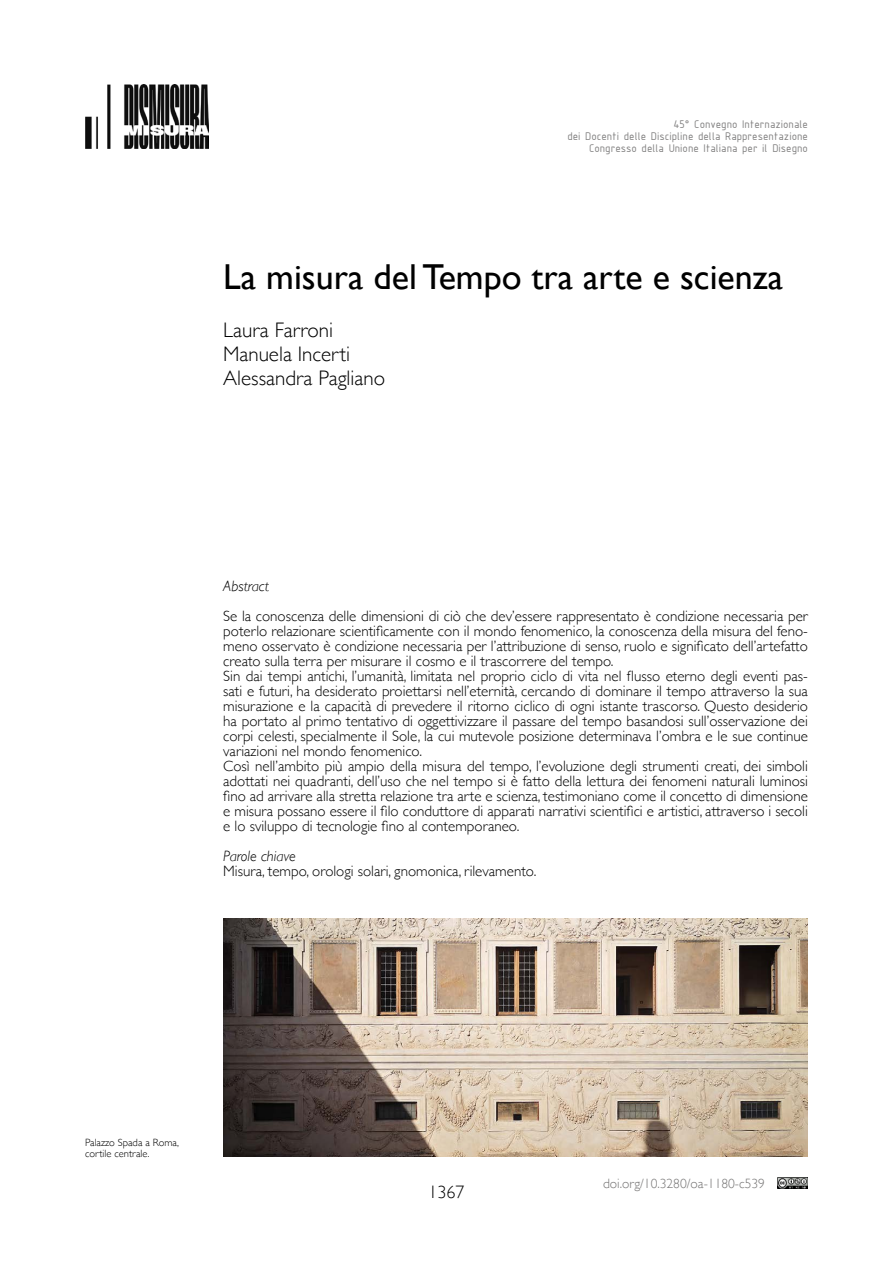
<style>
.page{position:relative;width:893px;height:1263px;background:#fff}
.page>*{position:absolute;margin:0;border:0;box-sizing:border-box;transform-origin:0 0}
.t1{font:36px "Gill Sans";color:#000}
.t2{font:300 21px/24px "Gill Sans";color:#000}
.t3{font:300 18px "Gill Sans";color:#000}
.t4{font:300 15px/15px "Gill Sans";color:#000}
.t5{font:italic 300 15px "Gill Sans";color:#000}
.t6{font:300 13.5px "Gill Sans";color:#757474}
.t7{font:12px/12px "ISOCPEUR";color:#818080;text-align:right}
.t8{font:300 10.5px/10.5px "Gill Sans";color:#000}
</style>
<div class="page">
<img style="left:778px;top:1178px;width:30px;height:10px">
<img style="left:85px;top:85px;width:124px;height:63px">
<img style="left:223px;top:918px;width:585px;height:239px">
<p class="t7" style="left:567px;top:118px;width:242px">45° Convegno Internazionale<br>dei Docenti delle Discipline della Rappresentazione<br>Congresso della Unione Italiana per il Disegno</p>
<h1 class="t1" style="left:223px;top:255px;width:561px">La misura del Tempo tra arte e scienza</h1>
<h2 class="t2" style="left:223px;top:317px;width:163px">Laura Farroni<br>Manuela Incerti<br>Alessandra Pagliano</h2>
<p class="t5" style="left:223px;top:577px;width:47px">Abstract</p>
<p class="t4" style="left:223px;top:608px;width:586px">Se la conoscenza delle dimensioni di ciò che dev’essere rappresentato è condizione necessaria per poterlo relazionare scientificamente con il mondo fenomenico, la conoscenza della misura del feno&shy;meno osservato è condizione necessaria per l’attribuzione di senso, ruolo e significato dell’artefatto creato sulla terra per misurare il cosmo e il trascorrere del tempo.<br>Sin dai tempi antichi, l’umanità, limitata nel proprio ciclo di vita nel flusso eterno degli eventi pas&shy;sati e futuri, ha desiderato proiettarsi nell’eternità, cercando di dominare il tempo attraverso la sua misurazione e la capacità di prevedere il ritorno ciclico di ogni istante trascorso. Questo desiderio ha portato al primo tentativo di oggettivizzare il passare del tempo basandosi sull’osservazione dei corpi celesti, specialmente il Sole, la cui mutevole posizione determinava l’ombra e le sue continue variazioni nel mondo fenomenico.<br>Così nell’ambito più ampio della misura del tempo, l’evoluzione degli strumenti creati, dei simboli adottati nei quadranti, dell’uso che nel tempo si è fatto della lettura dei fenomeni naturali luminosi fino ad arrivare alla stretta relazione tra arte e scienza, testimoniano come il concetto di dimensione e misura possano essere il filo conduttore di apparati narrativi scientifici e artistici, attraverso i secoli e lo sviluppo di tecnologie fino al contemporaneo.</p>
<p class="t5" style="left:223px;top:847px;width:74px">Parole chiave</p>
<p class="t4" style="left:223px;top:863px;width:315px">Misura, tempo, orologi solari, gnomonica, rilevamento.</p>
<p class="t8" style="left:85px;top:1137px;width:95px">Palazzo Spada a Roma, cortile centrale.</p>
<p class="t3" style="left:428px;top:1178px;width:37px">1367</p>
<p class="t6" style="left:603px;top:1172px;width:163px">doi.org/10.3280/oa-1180-c539</p>
</div>
